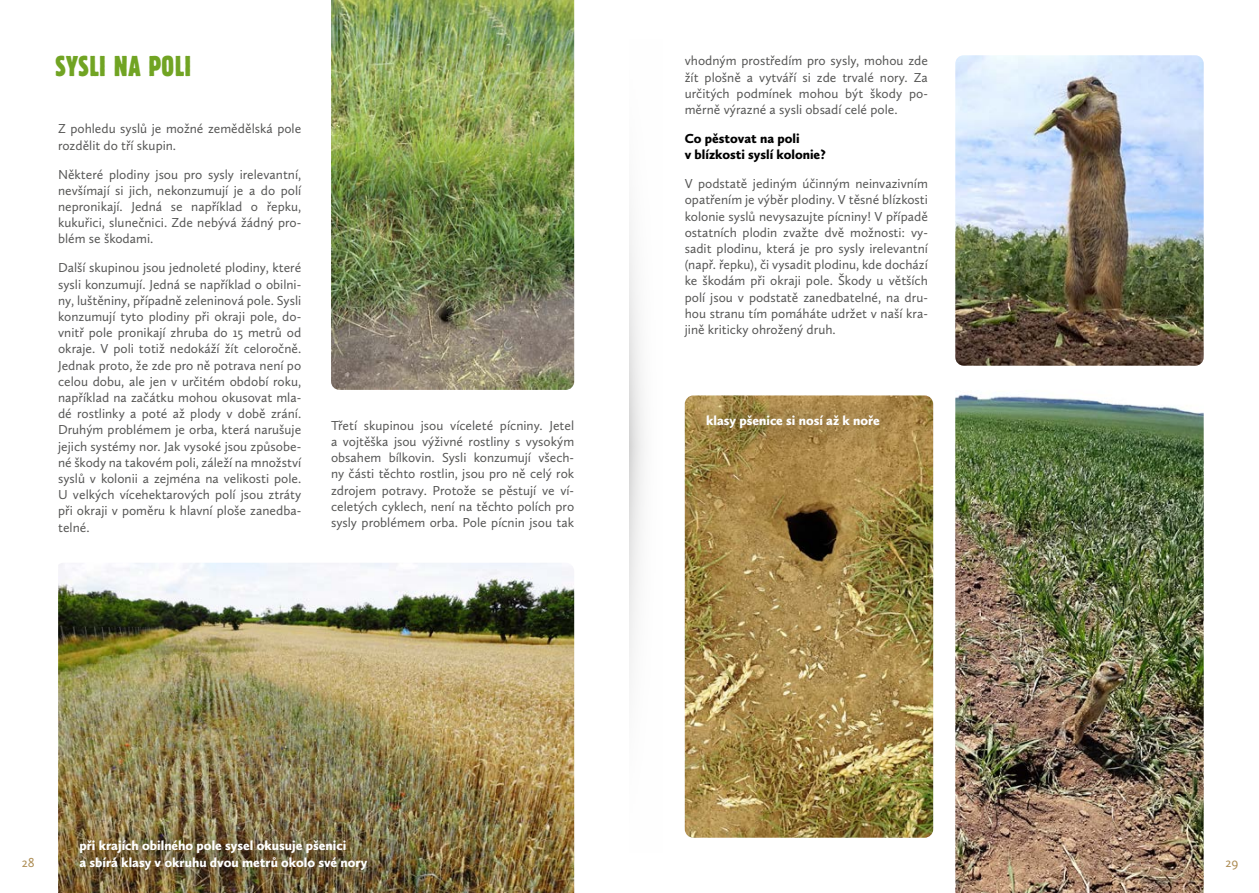
<style>
.page{position:relative;width:1259px;height:893px;background:#fff}
.page>*{position:absolute;margin:0;border:0;box-sizing:border-box;transform-origin:0 0}
.t1{font:30px "Block DOT Regu Extr Cond";letter-spacing:.015em;color:#71a423}
.t2{font:13.5px/16.2px "Calluna Sans";color:#575756;text-align:justify}
.t3{font:900 13.5px/16.2px "Calluna Sans";color:#fff}
.t4{font:900 13.5px/16.2px "Calluna Sans";color:#000}
.t5{font:13.5px "Calluna Sans";color:#ae8e55}
</style>
<div class="page">
<img style="left:331px;top:0;width:243px;height:390px">
<img style="left:955px;top:55px;width:248px;height:311px">
<img style="left:955px;top:394px;width:248px;height:499px">
<img style="left:685px;top:395px;width:248px;height:443px">
<img style="left:58px;top:563px;width:516px;height:330px">
<div style="left:61px;top:822px;width:330px;height:71px;background:#000;opacity:.75"></div>
<div style="left:687px;top:396px;width:217px;height:56px;background:#000;opacity:.75"></div>
<div style="left:629px;top:0;width:47px;height:893px;background:linear-gradient(to right,#f6f6f6,#fff)"></div>
<h1 class="t1" style="left:55px;top:49px;width:137px">SYSLI NA POLI</h1>
<p class="t2" style="left:58px;top:121px;width:245px">Z pohledu syslů je možné zemědělská pole rozdělit do tří skupin.</p>
<p class="t2" style="left:58px;top:166px;width:245px">Některé plodiny jsou pro sysly irelevantní, nevšímají si jich, nekonzumují je a do polí nepronikají. Jedná se například o řepku, kukuřici, slunečnici. Zde nebývá žádný pro&shy;blém se škodami.</p>
<p class="t2" style="left:58px;top:260px;width:245px">Další skupinou jsou jednoleté plodiny, které sysli konzumují. Jedná se například o obilni&shy;ny, luštěniny, případně zeleninová pole. Sysli konzumují tyto plodiny při okraji pole, do&shy;vnitř pole pronikají zhruba do 15 metrů od okraje. V poli totiž nedokáží žít celoročně.<br>Jednak proto, že zde pro ně potrava není po celou dobu, ale jen v určitém období roku, například na začátku mohou okusovat mla&shy;dé rostlinky a poté až plody v době zrání.<br>Druhým problémem je orba, která narušuje jejich systémy nor. Jak vysoké jsou způsobe&shy;né škody na takovém poli, záleží na množství syslů v kolonii a zejména na velikosti pole.<br>U velkých vícehektarových polí jsou ztráty při okraji v poměru k hlavní ploše zanedba&shy;telné.</p>
<p class="t2" style="left:331px;top:417px;width:245px">Třetí skupinou jsou víceleté pícniny. Jetel a vojtěška jsou výživné rostliny s vysokým obsahem bílkovin. Sysli konzumují všech&shy;ny části těchto rostlin, jsou pro ně celý rok zdrojem potravy. Protože se pěstují ve ví&shy;celetých cyklech, není na těchto polích pro sysly problémem orba. Pole pícnin jsou tak</p>
<p class="t2" style="left:685px;top:53px;width:245px">vhodným prostředím pro sysly, mohou zde žít plošně a vytváří si zde trvalé nory. Za určitých podmínek mohou být škody po&shy;měrně výrazné a sysli obsadí celé pole.</p>
<p class="t4" style="left:685px;top:130px;width:142px">Co pěstovat na poli<br>v blízkosti syslí kolonie?</p>
<p class="t2" style="left:685px;top:175px;width:245px">V podstatě jediným účinným neinvazivním opatřením je výběr plodiny. V těsné blízkosti kolonie syslů nevysazujte pícniny! V případě ostatních plodin zvažte dvě možnosti: vy&shy;sadit plodinu, která je pro sysly irelevantní (např. řepku), či vysadit plodinu, kde dochází ke škodám při okraji pole. Škody u větších polí jsou v podstatě zanedbatelné, na dru&shy;hou stranu tím pomáháte udržet v naší kra&shy;jině kriticky ohrožený druh.</p>
<p class="t3" style="left:706px;top:412px;width:175px">klasy pšenice si nosí až k noře</p>
<p class="t3" style="left:79px;top:837px;width:289px">při krajích obilného pole sysel okusuje pšenici<br>a sbírá klasy v okruhu dvou metrů okolo své nory</p>
<p class="t5" style="left:22px;top:854px;width:14px">28</p>
<p class="t5" style="left:1225px;top:854px;width:14px">29</p>
</div>
